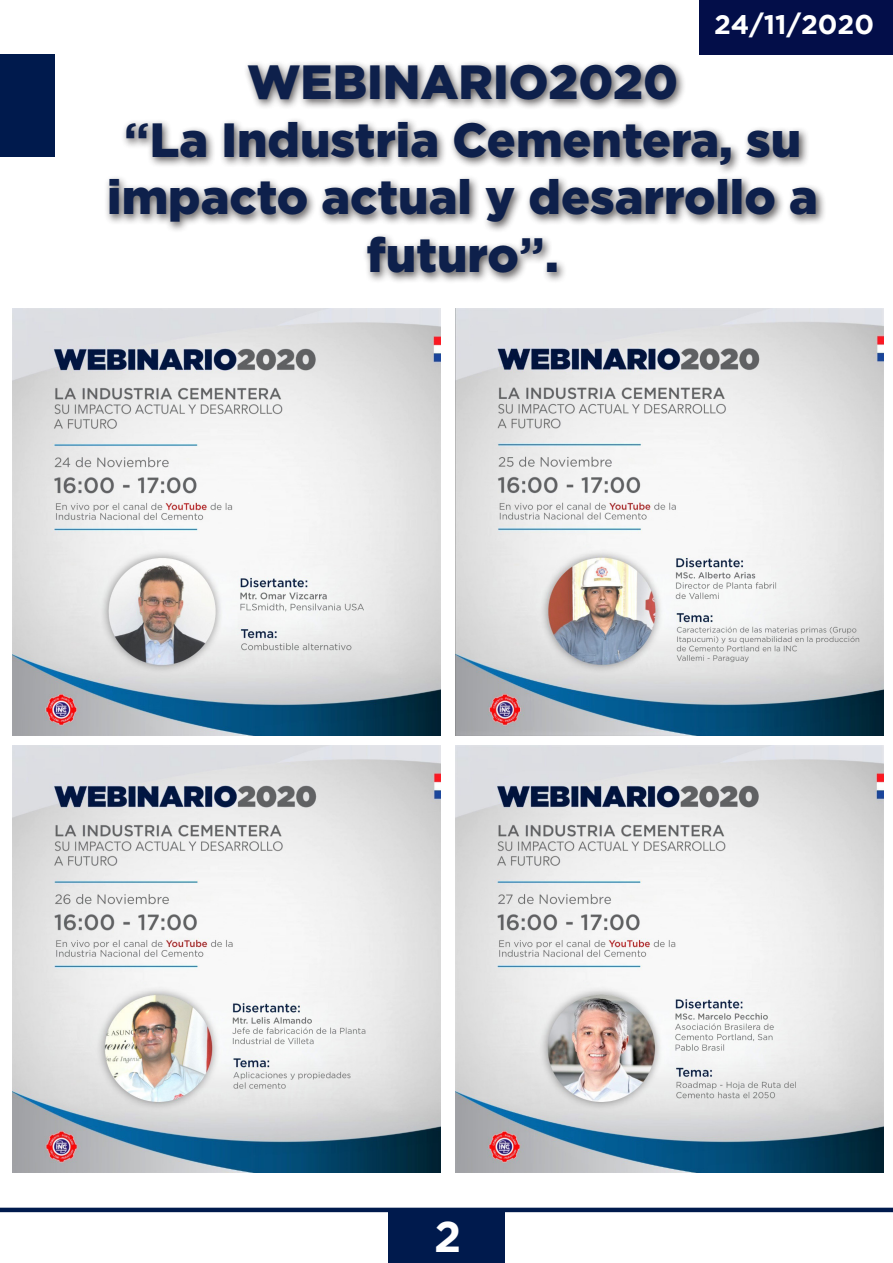
<style>
.page{position:relative;width:893px;height:1263px;background:#fff}
.page>*{position:absolute;margin:0;border:0;box-sizing:border-box;transform-origin:0 0}
.t1{font:900 48px "Gotham";color:#0e204b}
.t2{font:700 43.5px "Gotham";color:#fff}
.t3{font:700 27px "Gotham";color:#fff}
.s1{font-weight:700}
</style>
<div class="page">
<div style="left:0;top:54px;width:54px;height:102px;background:#001a4d"></div>
<hr style="left:0;top:1208px;width:893px;height:4px;background:#001a4d">
<div style="left:388px;top:1212px;width:117px;height:51px;background:#001a4d"></div>
<div style="left:699px;top:0;width:194px;height:54px;background:#030e49"></div>
<div style="left:104px;top:60px;width:722px;height:224px;background:#231f20;opacity:.75"></div>
<img style="left:13px;top:308px;width:428px;height:428px">
<img style="left:13px;top:745px;width:428px;height:427px">
<img style="left:455px;top:308px;width:429px;height:428px">
<img style="left:455px;top:745px;width:429px;height:427px">
<p class="t3" style="left:714px;top:9px;width:161px">24/11/2020</p>
<p class="t1" style="left:247px;top:54px;width:433px">WEBINARIO2020</p>
<p class="t1" style="left:124px;top:112px;width:679px"><span class="s1">“</span>La Industria Cementera, su</p>
<p class="t1" style="left:107px;top:169px;width:712px">impacto actual y desarrollo a</p>
<p class="t1" style="left:367px;top:227px;width:194px">futuro<span class="s1">”</span>.</p>
<p class="t2" style="left:434px;top:1212px;width:29px">2</p>
</div>
